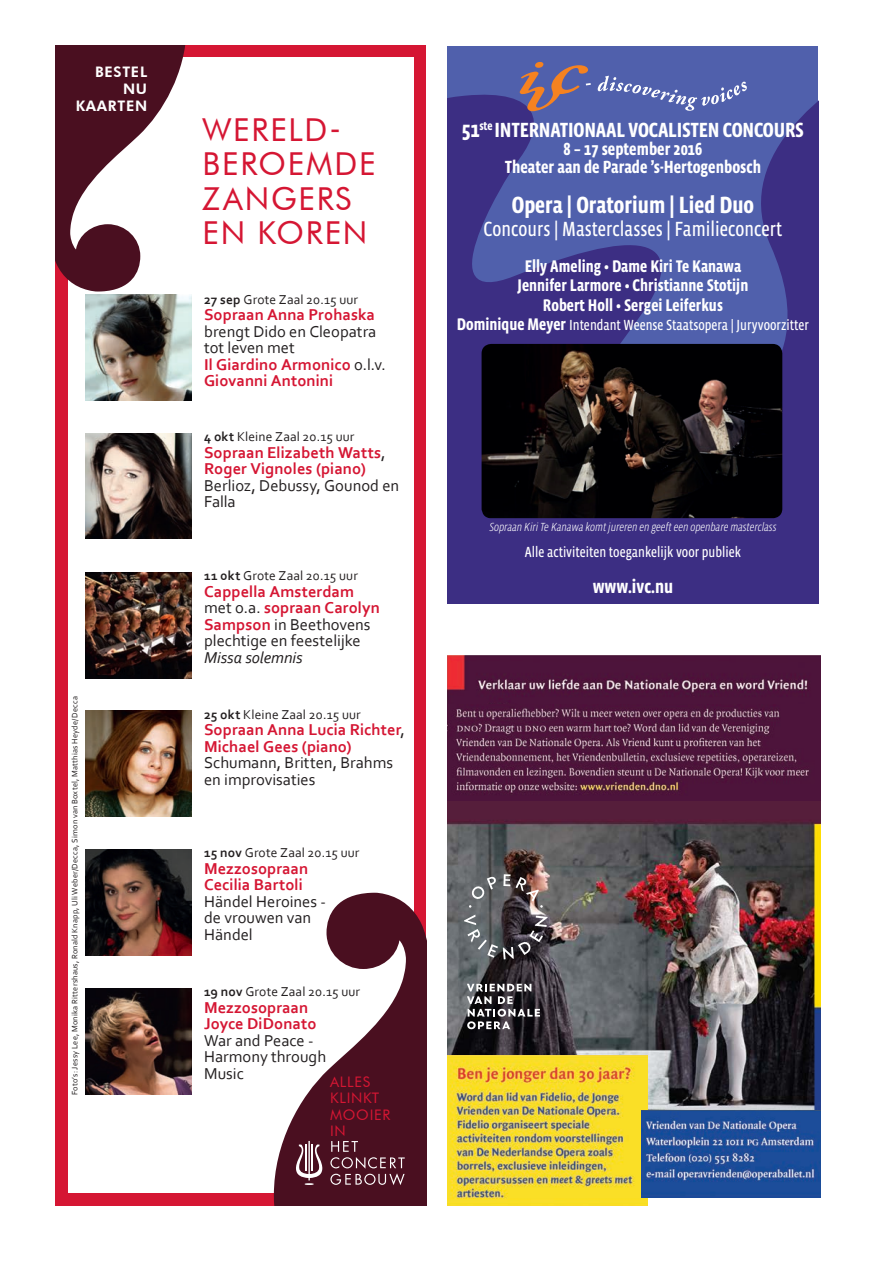
<style>
.page{position:relative;width:893px;height:1263px;background:#fff}
.page>*{position:absolute;margin:0;border:0;box-sizing:border-box;transform-origin:0 0}
.t1{font:31.65px/34.2px "Futura BT";letter-spacing:.055em;color:#d51633}
.t2{font:700 24px "Vista Sans Nar";color:#fff}
.t3{font:700 21px "Vista Sans Nar";letter-spacing:-.01em;color:#fff}
.t4{font:21px "Vista Sans Nar";color:#fff}
.t5{font:700 19.5px "Vista Sans Nar";color:#fff}
.t6{font:700 18px/18px "Vista Sans Nar";color:#fff;text-align:center}
.t7{font:700 17.25px/19.5px "Vista Sans Nar";color:#fff;text-align:center}
.t8{font:700 16.5px/16.5px "Corbel";letter-spacing:.005em;color:#d51633}
.t9{font:16.5px/16.5px "Corbel";color:#231f20}
.t10{font:15px "Vista Sans Nar";color:#fff}
.t11{font:14.55px/16.5px "Futura BT";letter-spacing:.05em;color:#d51633}
.t12{font:800 14.55px/16.6px "Futura BT";letter-spacing:.05em;color:#fff;text-align:right}
.t13{font:13.5px "Corbel";letter-spacing:.01em;color:#231f20}
.t14{font:italic 300 12px "Vista Sans Nar";color:#fff}
.t15{font:8.25px "Corbel";letter-spacing:.02em;color:#231f20}
.s1{font-size:22.5px}
.s2{font-weight:700;font-size:17.25px}
.s3{font-weight:700}
.s4{font-weight:400;color:#231f20}
.s5{font-weight:700;color:#d51633}
.s6{font-style:italic}
</style>
<div class="page">
<div style="left:55px;top:45px;width:371px;height:1161px;background:#d51633"></div>
<div style="left:68px;top:58px;width:345px;height:1135px;background:#fff"></div>
<img style="left:86px;top:711px;width:106px;height:105px">
<img style="left:86px;top:572px;width:106px;height:106px">
<img style="left:86px;top:849px;width:106px;height:106px">
<img style="left:86px;top:433px;width:106px;height:106px">
<img style="left:86px;top:988px;width:106px;height:106px">
<img style="left:86px;top:295px;width:106px;height:106px">
<svg style="left:274px;top:893px;width:152px;height:313px;fill:#4a0f20"></svg>
<svg style="left:330px;top:1141px;width:75px;height:44px;background:#643241"></svg>
<svg style="left:296px;top:1141px;width:26px;height:44px"></svg>
<hr style="left:305px;top:1144px;width:2px;height:27px;background:#fff">
<hr style="left:311px;top:1144px;width:2px;height:27px;background:#fff">
<svg style="left:55px;top:45px;width:132px;height:246px"></svg>
<svg style="left:448px;top:47px;width:370px;height:557px;background:#444495"></svg>
<svg style="left:520px;top:62px;width:71px;height:49px;background:#7b6886"></svg>
<svg style="left:598px;top:76px;width:149px;height:35px;background:#6573b6"></svg>
<img style="left:482px;top:344px;width:300px;height:174px">
<img style="left:448px;top:704px;width:372px;height:97px">
<img style="left:448px;top:655px;width:372px;height:49px">
<img style="left:448px;top:801px;width:372px;height:309px">
<img style="left:448px;top:1056px;width:199px;height:150px">
<img style="left:642px;top:1110px;width:178px;height:87px">
<svg style="left:467px;top:984px;width:73px;height:45px;background:#59575b"></svg>
<svg style="left:464px;top:914px;width:84px;height:45px;background:#59585d"></svg>
<svg style="left:469px;top:876px;width:27px;height:32px"></svg>
<svg style="left:503px;top:874px;width:40px;height:34px"></svg>
<p class="t12" style="left:76px;top:64px;width:73px">BESTEL<br>NU<br>KAARTEN</p>
<p class="t15" style="left:70px;top:1095px;width:400px;rotate:-90deg">Foto’s: Jessy Lee, Monika Rittershaus, Ronald Knapp, Uli Weber/Decca, Simon van Boxtel, Matthias Heyde/Decca</p>
<p class="t1" style="left:203px;top:113px;width:174px">WERELD-<br>BEROEMDE<br>ZANGERS<br>EN KOREN</p>
<p class="t3" style="left:462px;top:120px;width:344px"><span class="s1">51</span><sup>ste</sup> INTERNATIONAAL VOCALISTEN CONCOURS</p>
<p class="t6" style="left:505px;top:141px;width:258px">8 – 17 september 2016<br>Theater aan de Parade ’s-Hertogenbosch</p>
<p class="t2" style="left:512px;top:194px;width:244px">Opera | Oratorium | Lied Duo</p>
<p class="t4" style="left:484px;top:219px;width:300px">Concours | Masterclasses | Familieconcert</p>
<p class="t7" style="left:518px;top:257px;width:232px">Elly Ameling • Dame Kiri Te Kanawa<br>Jennifer Larmore • Christianne Stotijn<br>Robert Holl • Sergei Leiferkus</p>
<p class="t10" style="left:457px;top:318px;width:353px"><span class="s2">Dominique Meyer</span> Intendant Weense Staatsopera | Juryvoorzitter</p>
<p class="t13" style="left:204px;top:291px;width:156px"><span class="s3">27 sep</span> Grote Zaal 20.15 uur</p>
<p class="t8" style="left:204px;top:306px;width:183px">Sopraan Anna Prohaska <span class="s4">brengt Dido en Cleopatra tot leven met<br></span>Il Giardino Armonico <span class="s4">o.l.v.<br></span>Giovanni Antonini</p>
<p class="t13" style="left:204px;top:428px;width:152px"><span class="s3">4 okt</span> Kleine Zaal 20.15 uur</p>
<p class="t8" style="left:204px;top:443px;width:197px">Sopraan Elizabeth Watts<span class="s4">,<br></span>Roger Vignoles (piano)<br><span class="s4">Berlioz, Debussy, Gounod en<br>Falla</span></p>
<p class="t13" style="left:204px;top:567px;width:155px"><span class="s3">11 0kt</span> Grote Zaal 20.15 uur</p>
<p class="t9" style="left:204px;top:583px;width:177px"><span class="s5">Cappella Amsterdam </span>met o.a. <span class="s5">sopraan Carolyn<br>Sampson</span> in Beethovens plechtige en feestelijke<br><span class="s6">Missa solemnis</span></p>
<p class="t13" style="left:204px;top:706px;width:158px"><span class="s3">25 okt</span> Kleine Zaal 20.15 uur</p>
<p class="t8" style="left:204px;top:721px;width:202px">Sopraan Anna Lucia Richter<span class="s4">,<br></span>Michael Gees (piano)<br><span class="s4">Schumann, Britten, Brahms en improvisaties</span></p>
<p class="t13" style="left:204px;top:844px;width:157px"><span class="s3">15 nov</span> Grote Zaal 20.15 uur</p>
<p class="t9" style="left:204px;top:859px;width:123px"><span class="s5">Mezzosopraan<br>Cecilia Bartoli<br></span>Händel Heroines - de vrouwen van<br>Händel</p>
<p class="t13" style="left:204px;top:983px;width:158px"><span class="s3">19 nov</span> Grote Zaal 20.15 uur</p>
<p class="t9" style="left:204px;top:999px;width:124px"><span class="s5">Mezzosopraan<br>Joyce DiDonato<br></span>War and Peace -<br>Harmony through<br>Music</p>
<p class="t11" style="left:330px;top:1073px;width:62px">ALLES<br>KLINKT<br>MOOIER<br>IN</p>
<p class="t14" style="left:489px;top:522px;width:288px">Sopraan Kiri Te Kanawa komt jureren en geeft een openbare masterclass</p>
<p class="t10" style="left:525px;top:545px;width:217px">Alle activiteiten toegankelijk voor publiek</p>
<p class="t5" style="left:593px;top:578px;width:82px">www.ivc.nu</p>
</div>
